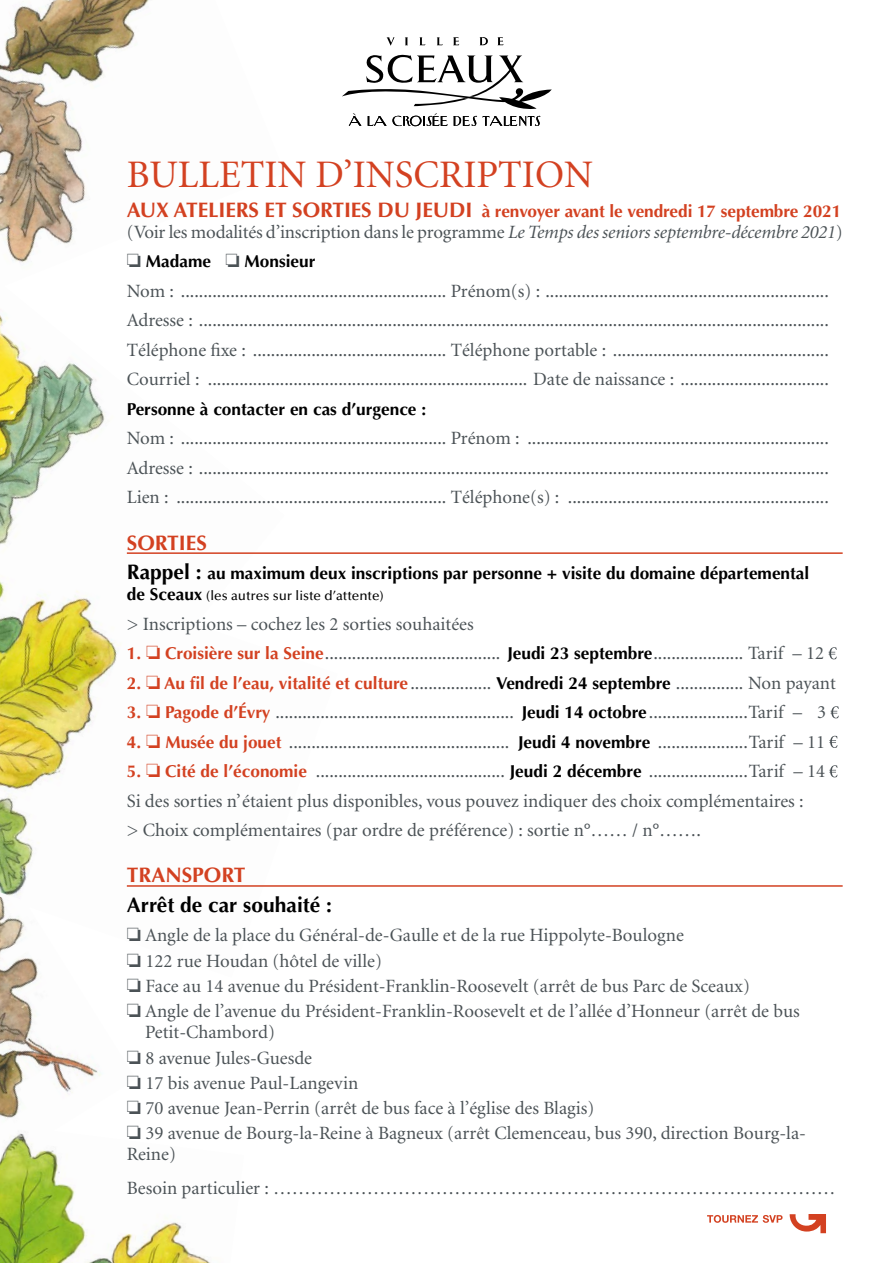
<style>
.page{position:relative;width:893px;height:1263px;background:#fff}
.page>*{position:absolute;margin:0;border:0;box-sizing:border-box;transform-origin:0 0}
.t1{font:39px "Minion";color:#d34121}
.t2{font:700 21px "Optima LT Std";color:#000}
.t3{font:700 21px "Optima LT Std";color:#d34121}
.t4{font:18.75px/21px "Minion";color:#4b5256}
.t5{font:700 17.25px "Optima LT Std";color:#000}
.t6{font:700 17.25px "Optima LT Std";letter-spacing:-.005em;color:#d34121}
.t7{font:500 13.5px "Optima LT Std";color:#000}
.s1{font-size:21px}
.s2{font-style:italic}
.s3{color:#4b5256}
.s4{font-weight:700;font-size:17.25px}
.s5{font-family:"Optima LT Std";font-weight:700;font-size:17.25px;color:#d34121}
.s6{color:#d34121}
.s7{font-family:"Optima LT Std";font-weight:700;font-size:17.25px;color:#000}
</style>
<div class="page">
<img style="left:0;top:977px;width:101px;height:142px">
<img style="left:0;top:315px;width:127px;height:239px">
<img style="left:0;top:581px;width:127px;height:396px">
<img style="left:0;top:1133px;width:211px;height:130px">
<img style="left:0;top:0;width:149px;height:263px">
<hr style="left:127px;top:552px;width:716px;height:2px;background:#d34121">
<hr style="left:127px;top:885px;width:716px;height:2px;background:#d34121">
<svg style="left:829px;top:647px;width:8px;height:12px"></svg>
<svg style="left:831px;top:706px;width:8px;height:12px"></svg>
<svg style="left:829px;top:736px;width:8px;height:12px"></svg>
<svg style="left:829px;top:765px;width:8px;height:12px"></svg>
<svg style="left:790px;top:1214px;width:36px;height:19px"></svg>
<svg style="left:707px;top:1215px;width:76px;height:8px"></svg>
<svg style="left:386px;top:37px;width:9px;height:9px"></svg>
<svg style="left:405px;top:37px;width:3px;height:8px"></svg>
<svg style="left:419px;top:37px;width:6px;height:8px"></svg>
<svg style="left:453px;top:37px;width:6px;height:8px"></svg>
<svg style="left:437px;top:37px;width:6px;height:8px"></svg>
<svg style="left:497px;top:37px;width:7px;height:8px"></svg>
<svg style="left:479px;top:37px;width:9px;height:8px"></svg>
<svg style="left:342px;top:55px;width:210px;height:71px"></svg>
<p class="t1" style="left:127px;top:156px;width:468px">BULLETIN D’INSCRIPTION</p>
<p class="t6" style="left:127px;top:201px;width:716px"><span class="s1">AUX ATELIERS ET SORTIES DU JEUDI</span> à renvoyer avant le vendredi 17 septembre 2021</p>
<p class="t4" style="left:127px;top:222px;width:717px">(Voir les modalités d’inscription dans le programme <span class="s2">Le Temps des seniors septembre-décembre 2021</span>)</p>
<p class="t5" style="left:127px;top:251px;width:190px"><span class="s3">❏</span> Madame <span class="s3">❏</span> Monsieur</p>
<p class="t4" style="left:127px;top:281px;width:703px">Nom : ........................................................... Prénom(s) : ...............................................................</p>
<p class="t4" style="left:127px;top:311px;width:703px">Adresse : ............................................................................................................................................</p>
<p class="t4" style="left:127px;top:340px;width:703px">Téléphone fixe : ........................................... Téléphone portable : ................................................</p>
<p class="t4" style="left:127px;top:370px;width:703px">Courriel : ....................................................................... Date de naissance : .................................</p>
<p class="t5" style="left:127px;top:399px;width:301px">Personne à contacter en cas d’urgence :</p>
<p class="t4" style="left:127px;top:429px;width:703px">Nom : ........................................................... Prénom : ...................................................................</p>
<p class="t4" style="left:127px;top:458px;width:703px">Adresse : ............................................................................................................................................</p>
<p class="t4" style="left:127px;top:488px;width:703px">Lien : ............................................................ Téléphone(s) : ..........................................................</p>
<p class="t3" style="left:127px;top:530px;width:82px">SORTIES</p>
<p class="t5" style="left:127px;top:563px;width:684px"><span class="s1">Rappel :</span> au maximum deux inscriptions par personne + visite du domaine départemental</p>
<p class="t7" style="left:127px;top:588px;width:259px"><span class="s4">de Sceaux</span> (les autres sur liste d’attente)</p>
<p class="t4" style="left:127px;top:614px;width:348px">&gt; Inscriptions – cochez les 2 sorties souhaitées</p>
<p class="t4" style="left:127px;top:643px;width:699px"><span class="s5">1.</span> <span class="s6">❏</span> <span class="s5">Croisière sur la Seine</span>....................................... <span class="s7">Jeudi 23 septembre</span>.................... Tarif – 12</p>
<p class="t4" style="left:127px;top:673px;width:711px"><span class="s5">2.</span> <span class="s6">❏</span> <span class="s5">Au fil de l’eau, vitalité et culture</span> .................. <span class="s7">Vendredi 24 septembre</span> ............... Non payant</p>
<p class="t4" style="left:127px;top:702px;width:701px"><span class="s5">3.</span> <span class="s6">❏</span> <span class="s5">Pagode d’Évry</span> ..................................................... <span class="s7">Jeudi 14 octobre</span>......................Tarif – 3</p>
<p class="t4" style="left:127px;top:732px;width:700px"><span class="s5">4.</span> <span class="s6">❏</span> <span class="s5">Musée du jouet</span> ................................................. <span class="s7">Jeudi 4 novembre</span> ....................Tarif – 11</p>
<p class="t4" style="left:127px;top:761px;width:700px"><span class="s5">5.</span> <span class="s6">❏</span> <span class="s5">Cité de l’économie</span> .......................................... <span class="s7">Jeudi 2 décembre</span> ......................Tarif – 14</p>
<p class="t4" style="left:127px;top:791px;width:678px">Si des sorties n’étaient plus disponibles, vous pouvez indiquer des choix complémentaires :</p>
<p class="t4" style="left:127px;top:820px;width:576px">&gt; Choix complémentaires (par ordre de préférence) : sortie n°…… / n°…….</p>
<p class="t3" style="left:127px;top:863px;width:120px">TRANSPORT</p>
<p class="t2" style="left:127px;top:893px;width:207px">Arrêt de car souhaité :</p>
<p class="t4" style="left:127px;top:926px;width:559px">❏ Angle de la place du Général-de-Gaulle et de la rue Hippolyte-Boulogne</p>
<p class="t4" style="left:127px;top:951px;width:257px">❏ 122 rue Houdan (hôtel de ville)</p>
<p class="t4" style="left:127px;top:976px;width:625px">❏ Face au 14 avenue du Président-Franklin-Roosevelt (arrêt de bus Parc de Sceaux)</p>
<p class="t4" style="left:145px;top:1001px;width:656px;text-indent:-18px">❏ Angle de l’avenue du Président-Franklin-Roosevelt et de l’allée d’Honneur (arrêt de bus<br>Petit-Chambord)</p>
<p class="t4" style="left:127px;top:1048px;width:187px">❏ 8 avenue Jules-Guesde</p>
<p class="t4" style="left:127px;top:1073px;width:233px">❏ 17 bis avenue Paul-Langevin</p>
<p class="t4" style="left:127px;top:1098px;width:469px">❏ 70 avenue Jean-Perrin (arrêt de bus face à l’église des Blagis)</p>
<p class="t4" style="left:127px;top:1123px;width:681px">❏ 39 avenue de Bourg-la-Reine à Bagneux (arrêt Clemenceau, bus 390, direction Bourg-la-<br>Reine)</p>
<p class="t4" style="left:127px;top:1178px;width:710px">Besoin particulier : ………………………………………………………………………………</p>
</div>
